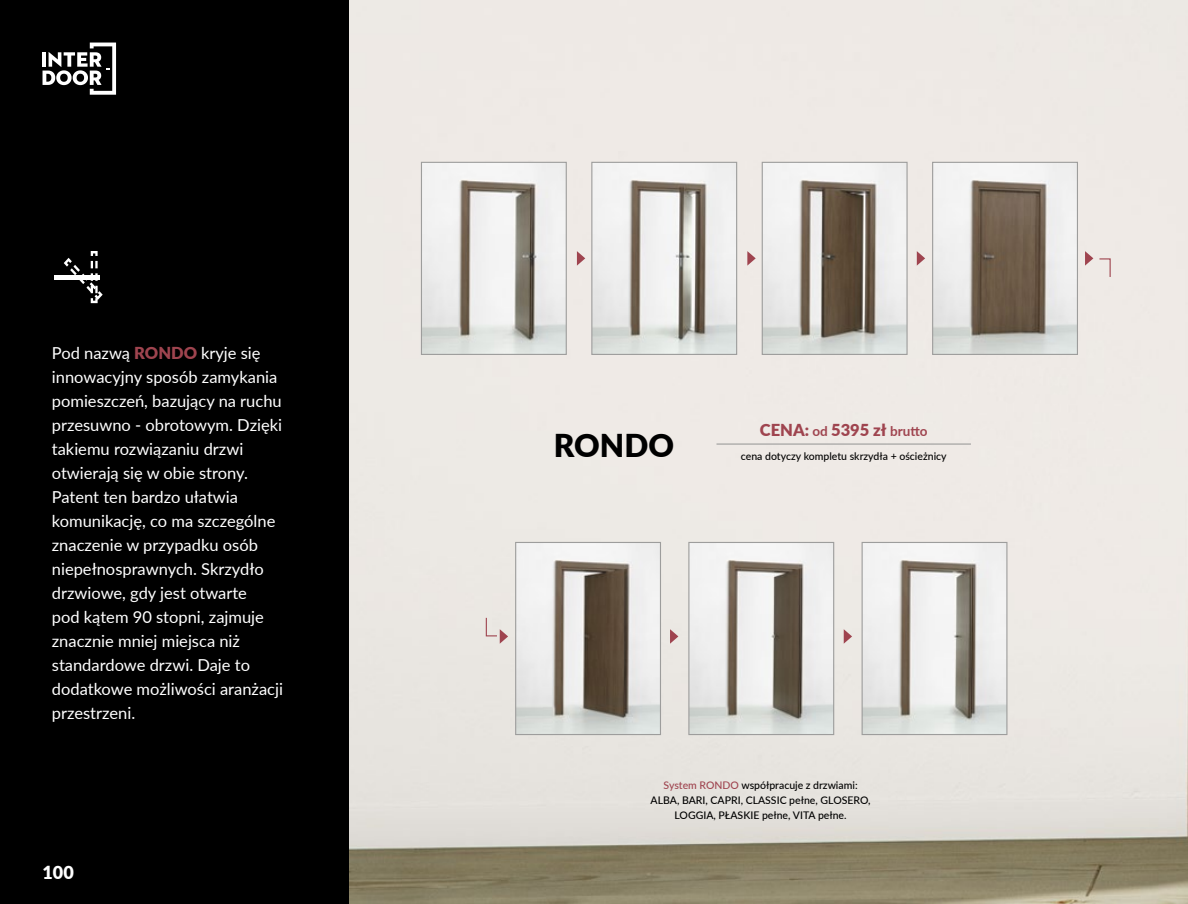
<style>
.page{position:relative;width:1188px;height:904px;background:#fff}
.page>*{position:absolute;margin:0;border:0;box-sizing:border-box;transform-origin:0 0}
.t1{font:900 31.5px "Lato";color:#000}
.t2{font:900 18px "Lato";color:#fff}
.t3{font:16.5px/24px "Lato";color:#fff}
.t4{font:900 16.5px "Lato";color:#9f444f}
.t5{font:500 10.5px/15px "Lato";color:#000;text-align:center}
.s1{font-weight:900;color:#9f444f}
.s2{font-weight:700;font-size:13.5px}
.s3{color:#9f444f}
</style>
<div class="page">
<img style="left:349px;top:0;width:839px;height:904px">
<div style="left:0;top:0;width:349px;height:904px;background:#000"></div>
<div style="left:54px;top:274px;width:46px;height:5px;background:#fff"></div>
<svg style="left:64px;top:251px;width:39px;height:52px"></svg>
<img style="left:423px;top:164px;width:142px;height:189px">
<div style="left:421px;top:162px;width:146px;height:193px;border:1px solid #9d9d9c"></div>
<img style="left:517px;top:544px;width:142px;height:189px">
<div style="left:515px;top:542px;width:146px;height:193px;border:1px solid #9d9d9c"></div>
<img style="left:593px;top:164px;width:142px;height:189px">
<div style="left:591px;top:162px;width:146px;height:193px;border:1px solid #9d9d9c"></div>
<img style="left:690px;top:544px;width:142px;height:189px">
<div style="left:688px;top:542px;width:146px;height:193px;border:1px solid #9d9d9c"></div>
<img style="left:764px;top:164px;width:142px;height:189px">
<div style="left:762px;top:162px;width:146px;height:193px;border:1px solid #9d9d9c"></div>
<img style="left:864px;top:544px;width:141px;height:189px">
<div style="left:862px;top:542px;width:145px;height:193px;border:1px solid #9d9d9c"></div>
<img style="left:934px;top:164px;width:142px;height:189px">
<div style="left:932px;top:162px;width:146px;height:193px;border:1px solid #9d9d9c"></div>
<svg style="left:577px;top:251px;width:8px;height:14px"></svg>
<svg style="left:747px;top:251px;width:9px;height:14px"></svg>
<svg style="left:917px;top:251px;width:8px;height:14px"></svg>
<svg style="left:1085px;top:251px;width:26px;height:27px"></svg>
<svg style="left:485px;top:616px;width:23px;height:27px"></svg>
<svg style="left:670px;top:629px;width:8px;height:14px"></svg>
<svg style="left:844px;top:629px;width:8px;height:14px"></svg>
<hr style="left:717px;top:443px;width:254px;height:1px;background:#9d9d9c">
<svg style="left:43px;top:43px;width:73px;height:52px"></svg>
<p class="t3" style="left:52px;top:340px;width:233px">Pod nazwą <span class="s1">RONDO</span> kryje się innowacyjny sposób zamykania pomieszczeń, bazujący na ruchu przesuwno - obrotowym. Dzięki takiemu rozwiązaniu drzwi otwierają się w obie strony.<br>Patent ten bardzo ułatwia komunikację, co ma szczególne znaczenie w przypadku osób niepełnosprawnych. Skrzydło drzwiowe, gdy jest otwarte<br>pod kątem 90 stopni, zajmuje znacznie mniej miejsca niż standardowe drzwi. Daje to dodatkowe możliwości aranżacji przestrzeni.</p>
<p class="t2" style="left:43px;top:858px;width:33px">100</p>
<h1 class="t1" style="left:554px;top:421px;width:122px">RONDO</h1>
<p class="t4" style="left:760px;top:417px;width:169px">CENA: <span class="s2">od</span> 5395 zł <span class="s2">brutto</span></p>
<p class="t5" style="left:741px;top:448px;width:207px">cena dotyczy kompletu skrzydła + ościeżnicy</p>
<p class="t5" style="left:651px;top:777px;width:222px"><span class="s3">System RONDO</span> współpracuje z drzwiami:<br>ALBA, BARI, CAPRI, CLASSIC pełne, GLOSERO,<br>LOGGIA, PŁASKIE pełne, VITA pełne.</p>
</div>
